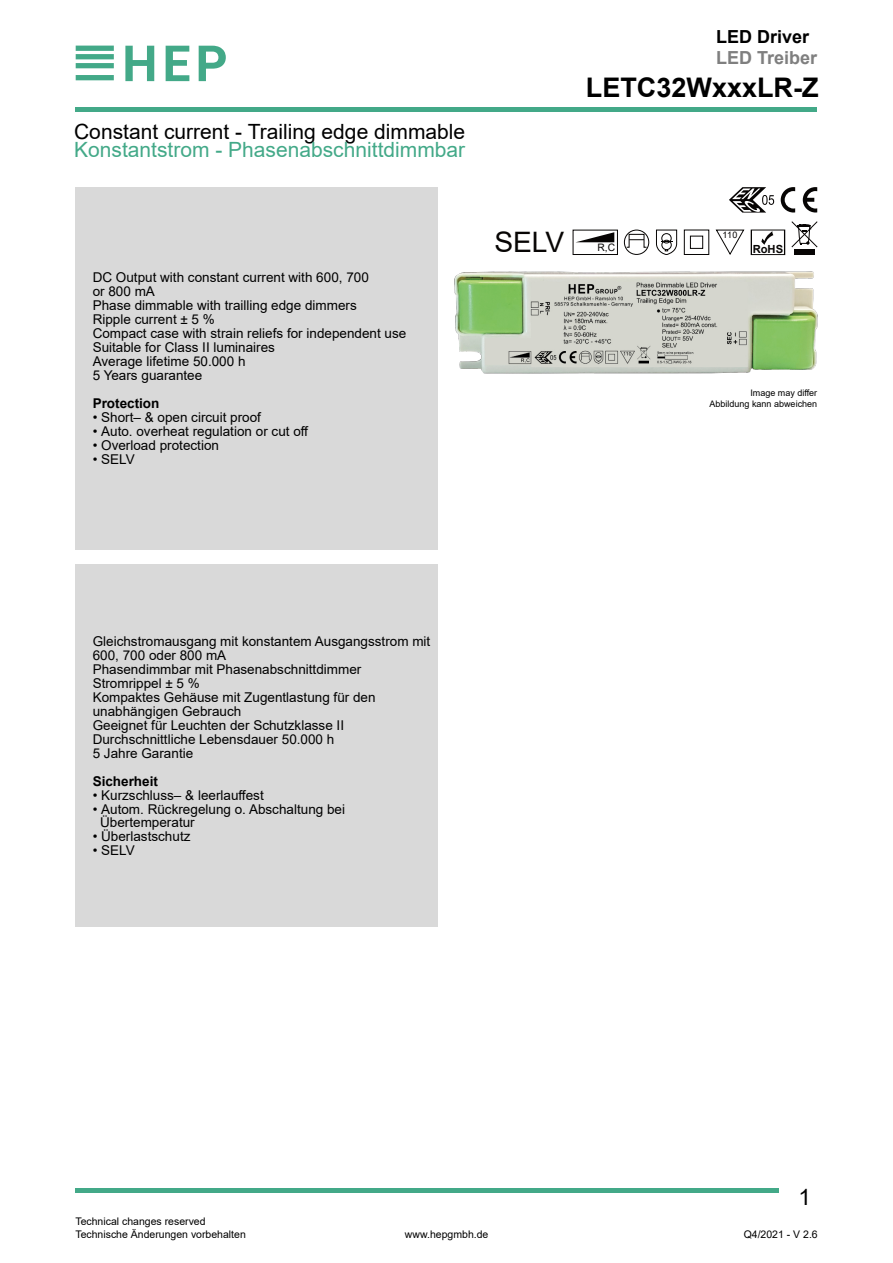
<style>
.page{position:relative;width:893px;height:1263px;background:#fff}
.page>*{position:absolute;margin:0;border:0;box-sizing:border-box;transform-origin:0 0}
.t1{font:28.2px "Arial";color:#070504}
.t2{font:700 27px "Arial";color:#000}
.t3{font:22.5px "Arial";color:#000}
.t4{font:21px "Arial";color:#000}
.t5{font:21px "Arial";color:#43a988}
.t6{font:700 18px "Arial";color:#7f7f7f}
.t7{font:700 18px "Arial";color:#000}
.t8{font:13.5px/14px "Arial";color:#000}
.t9{font:700 13.5px "Arial";color:#000}
.t10{font:700 11.25px "Arial";color:#070504}
.t11{font:10.5px/12.6px "Arial";color:#000}
.t12{font:10.2px "Arial";color:#070504}
.t13{font:9px/10.5px "Arial";color:#000;text-align:right}
.t14{font:9px "Arial";color:#070504}
</style>
<div class="page">
<img style="left:455px;top:272px;width:363px;height:101px">
<hr style="left:76px;top:108px;width:741px;height:4px;background:#43a988">
<hr style="left:76px;top:1189px;width:703px;height:4px;background:#43a988">
<svg style="left:76px;top:75px;width:38px;height:5px"></svg>
<svg style="left:76px;top:46px;width:38px;height:22px"></svg>
<svg style="left:125px;top:46px;width:29px;height:35px"></svg>
<svg style="left:166px;top:46px;width:23px;height:35px"></svg>
<svg style="left:199px;top:46px;width:27px;height:35px"></svg>
<div style="left:76px;top:565px;width:362px;height:362px;background:#d9d9d9"></div>
<div style="left:76px;top:187px;width:362px;height:362px;background:#d9d9d9"></div>
<svg style="left:781px;top:187px;width:14px;height:25px"></svg>
<svg style="left:803px;top:187px;width:14px;height:25px"></svg>
<svg style="left:729px;top:187px;width:45px;height:26px"></svg>
<div style="left:794px;top:249px;width:21px;height:6px;background:#070504"></div>
<svg style="left:792px;top:222px;width:25px;height:25px"></svg>
<svg style="left:656px;top:230px;width:21px;height:25px"></svg>
<svg style="left:716px;top:230px;width:28px;height:25px"></svg>
<svg style="left:751px;top:230px;width:34px;height:25px"></svg>
<div style="left:624px;top:230px;width:25px;height:25px;border:1px solid #070504;border-radius:50%"></div>
<svg style="left:626px;top:233px;width:22px;height:15px"></svg>
<div style="left:573px;top:230px;width:45px;height:25px;border:1px solid #070504"></div>
<svg style="left:577px;top:232px;width:37px;height:10px"></svg>
<div style="left:684px;top:230px;width:25px;height:25px;border:1px solid #070504"></div>
<div style="left:690px;top:236px;width:13px;height:13px;border:1px solid #070504"></div>
<h3 class="t4" style="left:74px;top:124px;width:393px">Constant current - Trailing edge dimmable</h3>
<h3 class="t5" style="left:74px;top:142px;width:393px">Konstantstrom - Phasenabschnittdimmbar</h3>
<p class="t8" style="left:93px;top:272px;width:315px">DC Output with constant current with 600, 700<br>or 800 mA<br>Phase dimmable with trailling edge dimmers<br>Ripple current ± 5 %<br>Compact case with strain reliefs for independent use<br>Suitable for Class II luminaires<br>Average lifetime 50.000 h<br>5 Years guarantee</p>
<p class="t9" style="left:93px;top:398px;width:68px">Protection</p>
<p class="t8" style="left:93px;top:411px;width:170px">• Short– &amp; open circuit proof</p>
<p class="t8" style="left:93px;top:425px;width:217px">• Auto. overheat regulation or cut off</p>
<p class="t8" style="left:93px;top:439px;width:128px">• Overload protection</p>
<p class="t8" style="left:93px;top:453px;width:44px">• SELV</p>
<h3 class="t7" style="left:716px;top:30px;width:95px">LED Driver</h3>
<h3 class="t6" style="left:716px;top:51px;width:103px">LED Treiber</h3>
<h2 class="t2" style="left:586px;top:77px;width:234px">LETC32WxxxLR-Z</h2>
<h1 class="t1" style="left:494px;top:232px;width:71px">SELV</h1>
<p class="t14" style="left:722px;top:231px;width:17px">110</p>
<p class="t12" style="left:597px;top:244px;width:19px">R,C</p>
<p class="t10" style="left:753px;top:245px;width:32px">RoHS</p>
<p class="t13" style="left:710px;top:389px;width:109px">Image may differ<br>Abbildung kann abweichen</p>
<p class="t8" style="left:93px;top:636px;width:339px">Gleichstromausgang mit konstantem Ausgangsstrom mit 600, 700 oder 800 mA<br>Phasendimmbar mit Phasenabschnittdimmer Stromrippel ± 5 %<br>Kompaktes Gehäuse mit Zugentlastung für den unabhängigen Gebrauch<br>Geeignet für Leuchten der Schutzklasse II Durchschnittliche Lebensdauer 50.000 h<br>5 Jahre Garantie</p>
<p class="t9" style="left:93px;top:776px;width:67px">Sicherheit</p>
<p class="t8" style="left:93px;top:789px;width:173px">• Kurzschluss– &amp; leerlauffest</p>
<p class="t8" style="left:100px;top:803px;width:246px;text-indent:-8px">• Autom. Rückregelung o. Abschaltung bei<br>Übertemperatur</p>
<p class="t8" style="left:93px;top:831px;width:99px">• Überlastschutz</p>
<p class="t8" style="left:93px;top:845px;width:44px">• SELV</p>
<p class="t11" style="left:75px;top:1216px;width:172px">Technical changes reserved<br>Technische Änderungen vorbehalten</p>
<p class="t11" style="left:405px;top:1229px;width:85px">www.hepgmbh.de</p>
<h3 class="t3" style="left:798px;top:1188px;width:14px">1</h3>
<p class="t11" style="left:744px;top:1229px;width:76px">Q4/2021 - V 2.6</p>
</div>
